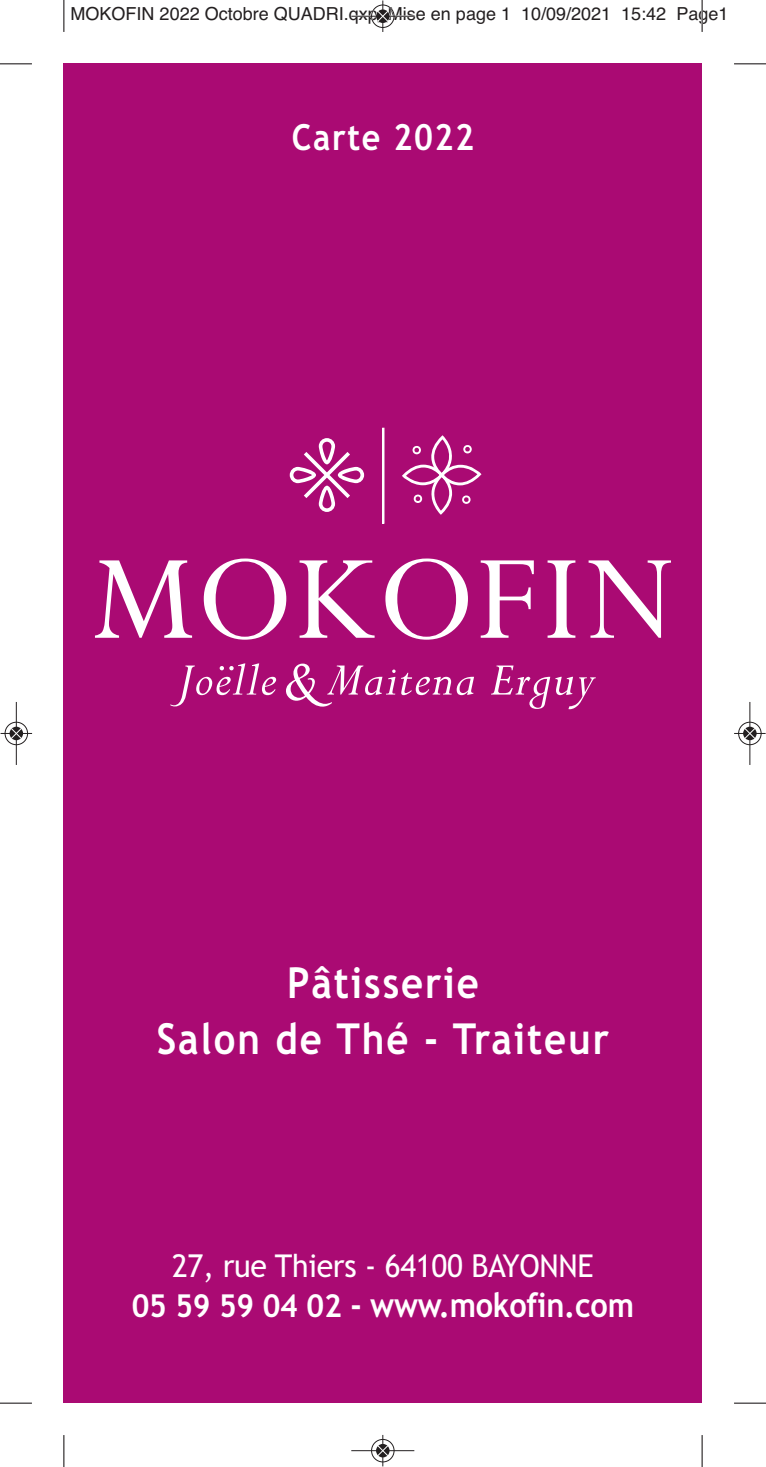
<style>
.page{position:relative;width:766px;height:1467px;background:#fff}
.page>*{position:absolute;margin:0;border:0;box-sizing:border-box;transform-origin:0 0}
.t1{font:700 42.75px/56.2px "Trebuchet MS";letter-spacing:.05em;color:#fff;text-align:center;scale:.9 1}
.t2{font:700 36px "Trebuchet MS";letter-spacing:.05em;color:#fff;scale:.9 1}
.t3{font:700 33.75px "Trebuchet MS";letter-spacing:-.01em;color:#fff;scale:.91 1}
.t4{font:31.5px "Trebuchet MS";letter-spacing:-.01em;color:#fff;scale:.96 1}
.t5{font:18px "Helvetica";color:#231f20}
.s1{font-size:31.5px}
</style>
<div class="page">
<div style="left:64px;top:64px;width:638px;height:1339px;background:#aa0a73"></div>
<svg style="left:95px;top:560px;width:97px;height:78px"></svg>
<svg style="left:204px;top:558px;width:82px;height:82px"></svg>
<svg style="left:299px;top:560px;width:75px;height:78px"></svg>
<svg style="left:385px;top:558px;width:83px;height:82px"></svg>
<svg style="left:480px;top:560px;width:53px;height:78px"></svg>
<svg style="left:547px;top:560px;width:28px;height:78px"></svg>
<svg style="left:588px;top:560px;width:82px;height:78px"></svg>
<svg style="left:401px;top:673px;width:73px;height:22px"></svg>
<svg style="left:491px;top:666px;width:104px;height:43px"></svg>
<svg style="left:170px;top:663px;width:106px;height:43px"></svg>
<svg style="left:286px;top:664px;width:109px;height:43px"></svg>
<svg style="left:290px;top:438px;width:74px;height:74px"></svg>
<svg style="left:402px;top:435px;width:79px;height:80px"></svg>
<hr style="left:382px;top:428px;width:2px;height:96px;background:#fff">
<hr style="left:63px;top:0;width:1px;height:32px;background:#231f20">
<hr style="left:0;top:63px;width:32px;height:1px;background:#231f20">
<hr style="left:701px;top:0;width:1px;height:32px;background:#231f20">
<hr style="left:733px;top:63px;width:32px;height:1px;background:#231f20">
<hr style="left:63px;top:1435px;width:1px;height:32px;background:#231f20">
<hr style="left:0;top:1403px;width:32px;height:1px;background:#231f20">
<hr style="left:701px;top:1435px;width:1px;height:32px;background:#231f20">
<hr style="left:733px;top:1403px;width:32px;height:1px;background:#231f20">
<div style="left:371px;top:4px;width:23px;height:24px;border:1px solid #fff;border-radius:50%"></div>
<hr style="left:351px;top:16px;width:63px;height:1px;background:#231f20">
<hr style="left:382px;top:0;width:1px;height:32px;background:#231f20">
<div style="left:371px;top:5px;width:23px;height:23px;border:1px solid #231f20;border-radius:50%"></div>
<svg style="left:376px;top:9px;width:13px;height:14px"></svg>
<svg style="left:377px;top:11px;width:11px;height:11px"></svg>
<div style="left:371px;top:1439px;width:23px;height:24px;border:1px solid #fff;border-radius:50%"></div>
<svg style="left:375px;top:1443px;width:15px;height:15px"></svg>
<hr style="left:351px;top:1450px;width:63px;height:1px;background:#231f20">
<hr style="left:382px;top:1435px;width:1px;height:31px;background:#231f20">
<div style="left:371px;top:1439px;width:23px;height:23px;border:1px solid #231f20;border-radius:50%"></div>
<svg style="left:376px;top:1444px;width:13px;height:13px"></svg>
<svg style="left:377px;top:1445px;width:11px;height:11px"></svg>
<div style="left:4px;top:721px;width:24px;height:24px;border:1px solid #fff;border-radius:50%"></div>
<svg style="left:9px;top:726px;width:15px;height:15px"></svg>
<hr style="left:16px;top:702px;width:1px;height:63px;background:#231f20">
<hr style="left:1px;top:733px;width:31px;height:1px;background:#231f20">
<div style="left:5px;top:722px;width:23px;height:23px;border:1px solid #231f20;border-radius:50%"></div>
<svg style="left:10px;top:727px;width:13px;height:13px"></svg>
<svg style="left:11px;top:728px;width:11px;height:11px"></svg>
<div style="left:737px;top:721px;width:24px;height:24px;border:1px solid #fff;border-radius:50%"></div>
<hr style="left:749px;top:702px;width:1px;height:63px;background:#231f20">
<hr style="left:734px;top:733px;width:31px;height:1px;background:#231f20">
<div style="left:738px;top:722px;width:23px;height:23px;border:1px solid #231f20;border-radius:50%"></div>
<svg style="left:742px;top:727px;width:14px;height:13px"></svg>
<svg style="left:744px;top:728px;width:11px;height:11px"></svg>
<p class="t5" style="left:71px;top:4px;width:659px">MOKOFIN 2022 Octobre QUADRI.qxp_Mise en page 1 10/09/2021 15:42 Page1</p>
<h2 class="t2" style="left:292px;top:123px;width:204px">Carte 2022</h2>
<h1 class="t1" style="left:157px;top:958px;width:504px">Pâtisserie<br>Salon de Thé - Traiteur</h1>
<h3 class="t4" style="left:172px;top:1254px;width:440px">27, rue Thiers - 64100 BAYONNE</h3>
<h3 class="t3" style="left:132px;top:1292px;width:553px"><span class="s1">05 59 59 04 02</span> - www.mokofin.com</h3>
</div>
